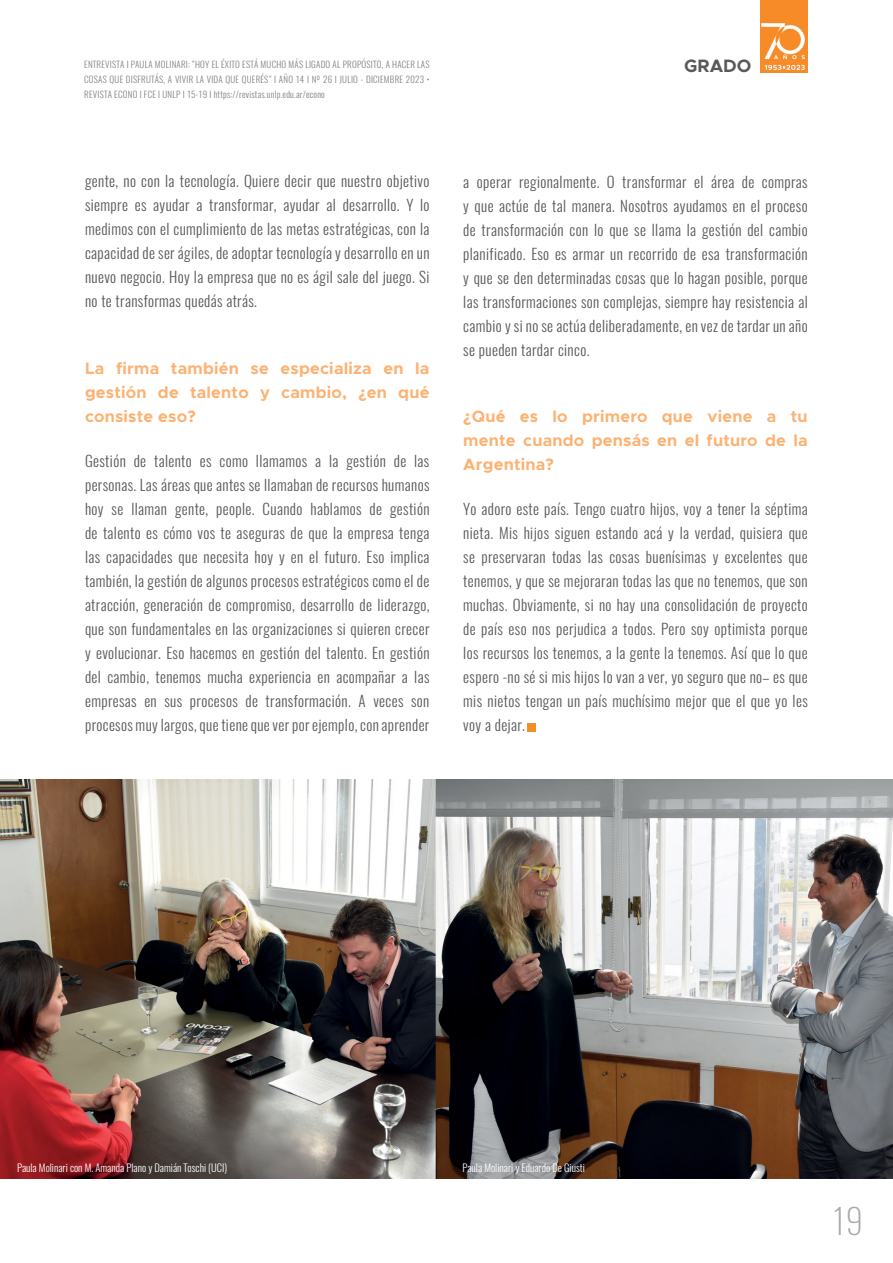
<style>
.page{position:relative;width:893px;height:1263px;background:#fff}
.page>*{position:absolute;margin:0;border:0;box-sizing:border-box;transform-origin:0 0}
.t1{font:200 34.5px "Oswald";color:#a7a9ac}
.t2{font:700 18px "Metropolis";color:#58595b}
.t3{font:700 16.5px/24px "Metropolis";letter-spacing:.01em;color:#fbb273;text-align:justify}
.t4{font:300 15px/24px "Oswald";letter-spacing:.025em;color:#58595b;text-align:justify}
.t5{font:300 10.5px "Oswald";color:#fff}
.t6{font:300 9px/15px "Oswald";letter-spacing:.025em;color:#808285}
</style>
<div class="page">
<div style="left:760px;top:0;width:48px;height:72px;background:#f68b28"></div>
<img style="left:762px;top:24px;width:42px;height:46px">
<img style="left:0;top:780px;width:893px;height:398px">
<div style="left:528px;top:723px;width:8px;height:8px;background:#f19027"></div>
<p class="t6" style="left:84px;top:56px;width:347px">ENTREVISTA I PAULA MOLINARI: “HOY EL ÉXITO ESTÁ MUCHO MÁS LIGADO AL PROPÓSITO, A HACER LAS</p>
<p class="t2" style="left:684px;top:55px;width:69px">GRADO</p>
<p class="t6" style="left:84px;top:71px;width:347px">COSAS QUE DISFRUTÁS, A VIVIR LA VIDA QUE QUERÉS” I AÑO 14 I Nº 26 I JULIO - DICIEMBRE 2023 •<br>REVISTA ECONO I FCE I UNLP I 15-19 I https://revistas.unlp.edu.ar/econo</p>
<p class="t4" style="left:85px;top:168px;width:346px">gente, no con la tecnología. Quiere decir que nuestro objetivo siempre es ayudar a transformar, ayudar al desarrollo. Y lo medimos con el cumplimiento de las metas estratégicas, con la capacidad de ser ágiles, de adoptar tecnología y desarrollo en un nuevo negocio. Hoy la empresa que no es ágil sale del juego. Si no te transformas quedás atrás.</p>
<p class="t3" style="left:85px;top:356px;width:346px">La firma también se especializa en la gestión de talento y cambio, ¿en qué consiste eso?</p>
<p class="t4" style="left:85px;top:447px;width:346px">Gestión de talento es como llamamos a la gestión de las personas. Las áreas que antes se llamaban de recursos humanos hoy se llaman gente, people. Cuando hablamos de gestión de talento es cómo vos te aseguras de que la empresa tenga las capacidades que necesita hoy y en el futuro. Eso implica también, la gestión de algunos procesos estratégicos como el de atracción, generación de compromiso, desarrollo de liderazgo, que son fundamentales en las organizaciones si quieren crecer y evolucionar. Eso hacemos en gestión del talento. En gestión del cambio, tenemos mucha experiencia en acompañar a las empresas en sus procesos de transformación. A veces son procesos muy largos, que tiene que ver por ejemplo, con aprender</p>
<p class="t4" style="left:463px;top:168px;width:346px">a operar regionalmente. O transformar el área de compras y que actúe de tal manera. Nosotros ayudamos en el proceso de transformación con lo que se llama la gestión del cambio planificado. Eso es armar un recorrido de esa transformación y que se den determinadas cosas que lo hagan posible, porque las transformaciones son complejas, siempre hay resistencia al cambio y si no se actúa deliberadamente, en vez de tardar un año se pueden tardar cinco.</p>
<p class="t3" style="left:463px;top:404px;width:346px">¿Qué es lo primero que viene a tu mente cuando pensás en el futuro de la Argentina?</p>
<p class="t4" style="left:463px;top:496px;width:346px">Yo adoro este país. Tengo cuatro hijos, voy a tener la séptima nieta. Mis hijos siguen estando acá y la verdad, quisiera que se preservaran todas las cosas buenísimas y excelentes que tenemos, y que se mejoraran todas las que no tenemos, que son muchas. Obviamente, si no hay una consolidación de proyecto de país eso nos perjudica a todos. Pero soy optimista porque los recursos los tenemos, a la gente la tenemos. Así que lo que espero -no sé si mis hijos lo van a ver, yo seguro que no– es que mis nietos tengan un país muchísimo mejor que el que yo les voy a dejar.</p>
<p class="t5" style="left:17px;top:1159px;width:212px">Paula Molinari con M. Amanda Plano y Damián Toschi (UCI)</p>
<p class="t5" style="left:462px;top:1159px;width:124px">Paula Molinari y Eduardo De Giusti</p>
<h1 class="t1" style="left:832px;top:1190px;width:32px">19</h1>
</div>
